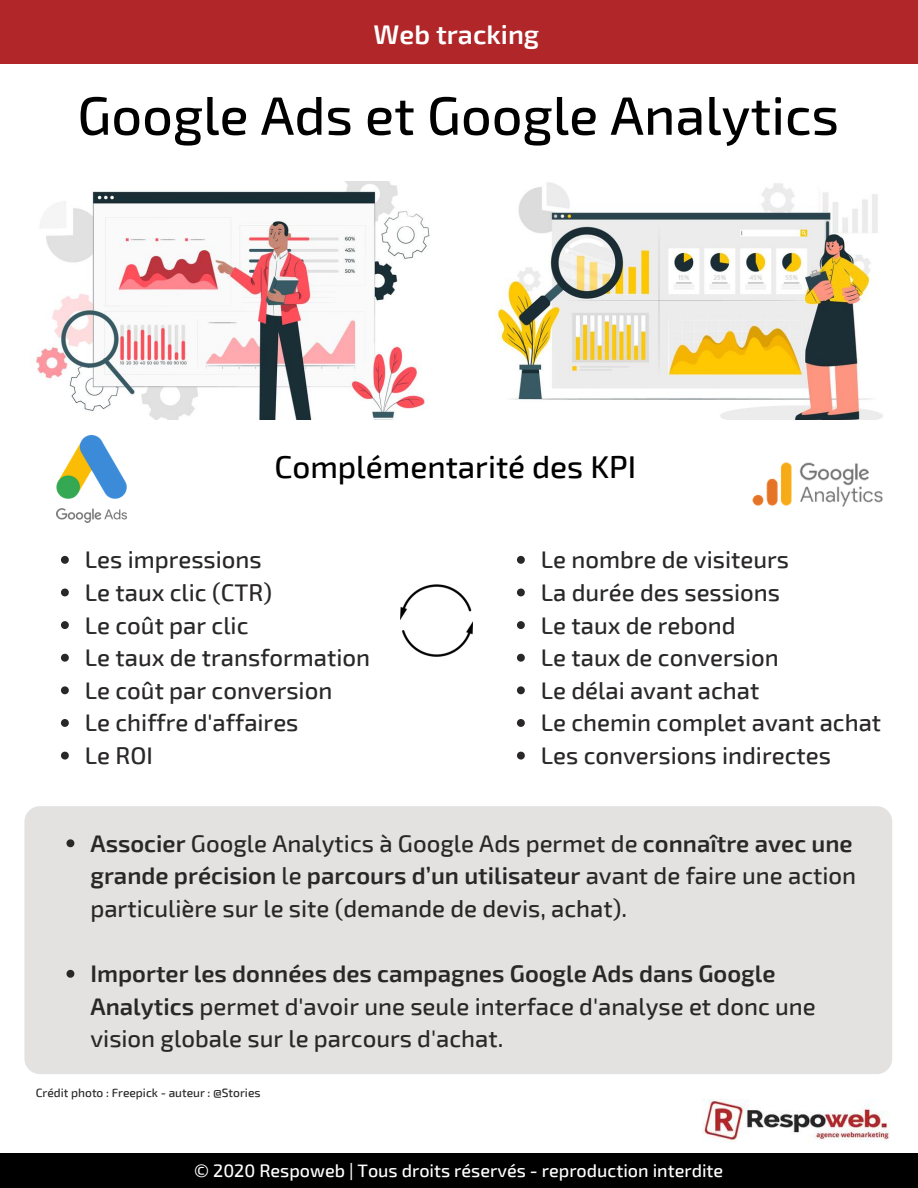
<style>
.page{position:relative;width:918px;height:1188px;background:#fff}
.page>*{position:absolute;margin:0;border:0;box-sizing:border-box;transform-origin:0 0}
.t1{font:500 54px "Exo 2";color:#000}
.t2{font:500 31.5px "Exo 2";color:#000}
.t3{font:600 27px "Exo 2";color:#fff}
.t4{font:500 24px/32.7px "Exo 2";color:#292728}
.t5{font:500 18px "Exo 2";color:#fff}
.t6{font:500 12px "Exo 2";color:#292728}
.s1{font-weight:600}
</style>
<div class="page">
<img style="left:34px;top:181px;width:396px;height:239px">
<img style="left:703px;top:1099px;width:187px;height:44px">
<img style="left:495px;top:182px;width:388px;height:238px">
<div style="left:0;top:0;width:918px;height:64px;background:#b12629"></div>
<img style="left:57px;top:436px;width:70px;height:86px">
<img style="left:752px;top:462px;width:131px;height:45px">
<img style="left:401px;top:585px;width:72px;height:72px">
<div style="left:24px;top:806px;width:868px;height:268px;background:#e4e1e1;border-radius:16px"></div>
<svg style="left:67px;top:839px;width:7px;height:8px"></svg>
<svg style="left:67px;top:970px;width:7px;height:8px"></svg>
<svg style="left:61px;top:556px;width:8px;height:8px"></svg>
<svg style="left:61px;top:589px;width:8px;height:7px"></svg>
<svg style="left:61px;top:621px;width:8px;height:8px"></svg>
<svg style="left:61px;top:654px;width:8px;height:8px"></svg>
<svg style="left:61px;top:686px;width:8px;height:8px"></svg>
<svg style="left:61px;top:719px;width:8px;height:8px"></svg>
<svg style="left:61px;top:752px;width:8px;height:8px"></svg>
<svg style="left:517px;top:556px;width:8px;height:8px"></svg>
<svg style="left:517px;top:589px;width:8px;height:7px"></svg>
<svg style="left:517px;top:621px;width:8px;height:8px"></svg>
<svg style="left:517px;top:654px;width:8px;height:8px"></svg>
<svg style="left:517px;top:686px;width:8px;height:8px"></svg>
<svg style="left:517px;top:719px;width:8px;height:8px"></svg>
<svg style="left:517px;top:752px;width:8px;height:8px"></svg>
<div style="left:0;top:1153px;width:918px;height:35px;background:#000"></div>
<p class="t3" style="left:374px;top:17px;width:167px">Web tracking</p>
<h1 class="t1" style="left:77px;top:81px;width:763px">Google Ads et Google Analytics</h1>
<h2 class="t2" style="left:274px;top:447px;width:363px">Complémentarité des KPI</h2>
<p class="t4" style="left:85px;top:542px;width:287px">Les impressions<br>Le taux clic (CTR)<br>Le coût par clic<br>Le taux de transformation<br>Le coût par conversion<br>Le chiffre d'affaires<br>Le ROI</p>
<p class="t4" style="left:541px;top:542px;width:342px">Le nombre de visiteurs<br>La durée des sessions<br>Le taux de rebond<br>Le taux de conversion<br>Le délai avant achat<br>Le chemin complet avant achat<br>Les conversions indirectes</p>
<p class="t4" style="left:90px;top:826px;width:767px"><span class="s1">Associer</span> Google Analytics à Google Ads permet de <span class="s1">connaître avec une grande précision</span> le <span class="s1">parcours d’un utilisateur</span> avant de faire une action particulière sur le site (demande de devis, achat).</p>
<p class="t4" style="left:90px;top:956px;width:727px"><span class="s1">Importer les données des campagnes Google Ads dans Google<br>Analytics</span> permet d'avoir une seule interface d'analyse et donc une vision globale sur le parcours d'achat.</p>
<p class="t6" style="left:36px;top:1085px;width:226px">Crédit photo : Freepick - auteur : @Stories</p>
<p class="t5" style="left:194px;top:1159px;width:531px">© 2020 Respoweb | Tous droits réservés - reproduction interdite</p>
</div>
